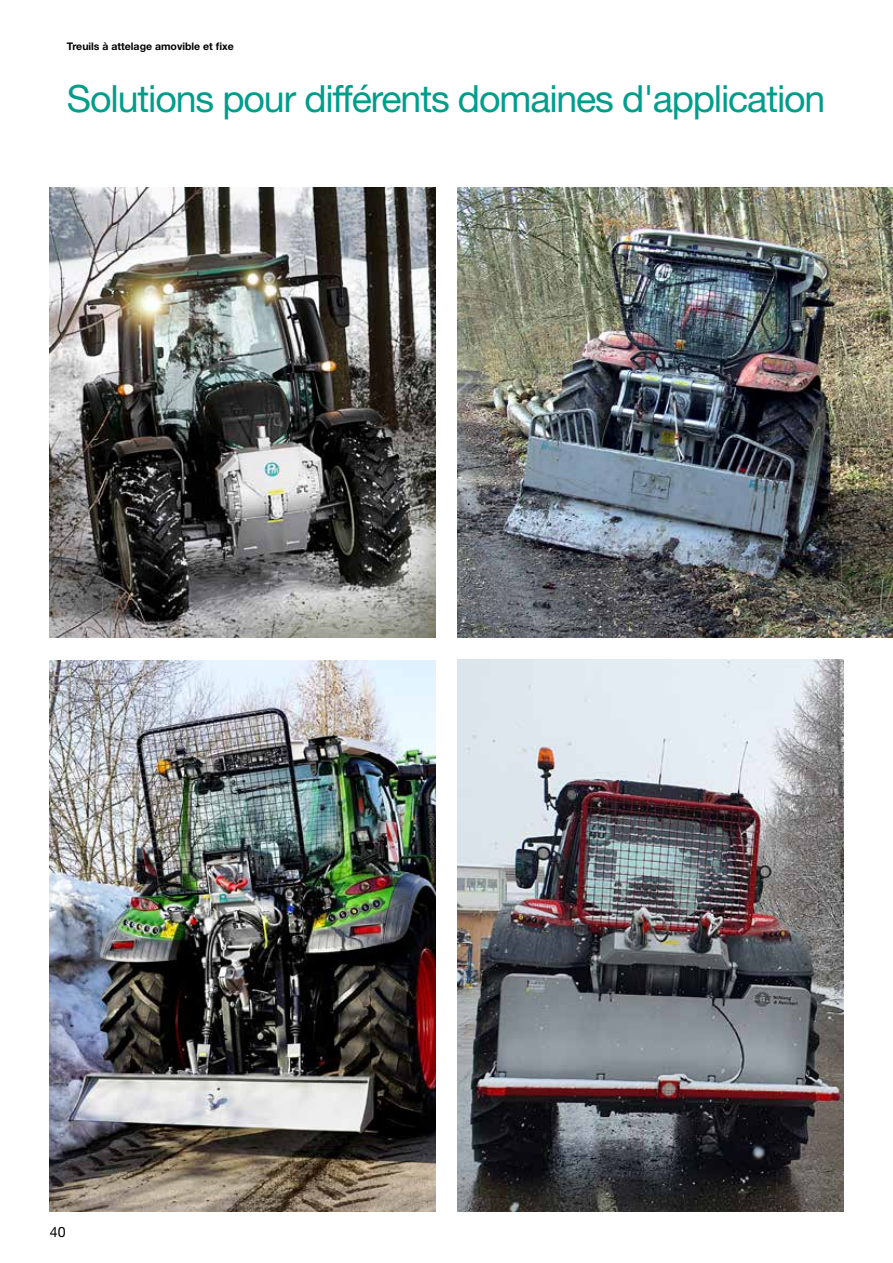
<style>
.page{position:relative;width:893px;height:1263px;background:#fff}
.page>*{position:absolute;margin:0;border:0;box-sizing:border-box;transform-origin:0 0}
.t1{font:37.5px "Helvetica Neue LT Pro";letter-spacing:-.03em;color:#009d8b}
.t2{font:14.25px "Helvetica Neue LT Pro";color:#000}
.t3{font:700 10.5px "Helvetica Neue LT Pro";color:#000}
</style>
<div class="page">
<img style="left:50px;top:187px;width:386px;height:451px">
<img style="left:50px;top:661px;width:386px;height:551px">
<img style="left:457px;top:187px;width:436px;height:451px">
<img style="left:457px;top:659px;width:386px;height:553px">
<p class="t3" style="left:67px;top:40px;width:168px">Treuils à attelage amovible et fixe</p>
<p class="t1" style="left:67px;top:75px;width:760px">Solutions pour différents domaines d'application</p>
<p class="t2" style="left:50px;top:1223px;width:17px">40</p>
</div>
